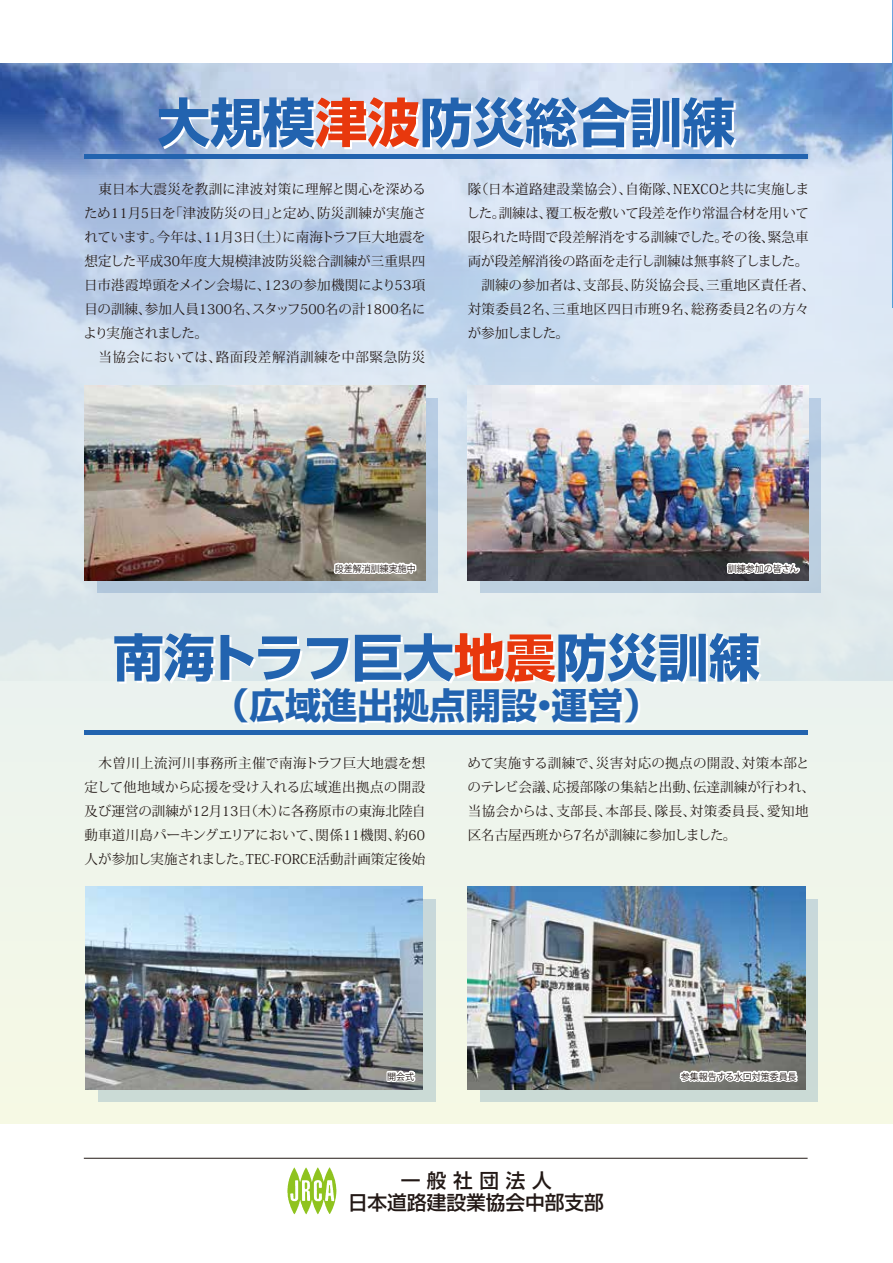
<style>
.page{position:relative;width:893px;height:1263px;background:#fff}
.page>*{position:absolute;margin:0;border:0;box-sizing:border-box;transform-origin:0 0}
.t1{font:700 52.5px "Shin Go Pr 6 N";color:#2263af}
.t2{font:700 51px "Shin Go Pr 6 N";color:#2263af}
.t3{font:700 36px "Shin Go Pr 6 N";color:#2263af}
.t4{font:500 19.65px/21.6px "Shin Go Pro";color:#221815;text-align:center}
.t5{font:13.5px/24px "Koz Min Pr 6 N";letter-spacing:.005em;color:#221815}
.t6{font:9px "Koz Go Pro";color:#221815}
.s1{color:#e8380d}
</style>
<div class="page">
<div style="left:0;top:64px;width:893px;height:1059px;background:#eef5ec"></div>
<img style="left:0;top:64px;width:893px;height:616px">
<div style="left:480px;top:900px;width:338px;height:202px;background:#cbdbd6"></div>
<div style="left:98px;top:900px;width:338px;height:202px;background:#cbdbd6"></div>
<svg style="left:97px;top:398px;width:341px;height:195px;background:#b0c3d5"></svg>
<svg style="left:480px;top:398px;width:341px;height:195px;background:#b5c6d7"></svg>
<img style="left:892px;top:0;width:1px;height:308px">
<img style="left:85px;top:385px;width:340px;height:195px">
<img style="left:468px;top:887px;width:338px;height:202px">
<img style="left:85px;top:887px;width:338px;height:202px">
<img style="left:468px;top:385px;width:340px;height:195px">
<hr style="left:84px;top:1158px;width:724px;height:1px;background:#221815">
<div style="left:84px;top:730px;width:724px;height:5px;background:#2263af"></div>
<svg style="left:382px;top:1067px;width:36px;height:23px"></svg>
<svg style="left:675px;top:1040px;width:127px;height:50px;background:#8c8d88"></svg>
<hr style="left:84px;top:155px;width:724px;height:4px;background:#2263af">
<img style="left:331px;top:451px;width:87px;height:143px">
<svg style="left:725px;top:559px;width:77px;height:35px;background:#a0a6ae"></svg>
<svg style="left:287px;top:1167px;width:49px;height:47px"></svg>
<h1 class="t1" style="left:157px;top:81px;width:579px">大規模<span class="s1">津波</span>防災総合訓練</h1>
<p class="t5" style="left:84px;top:177px;width:344px">　東日本大震災を教訓に津波対策に理解と関心を深めるため11月5日を「津波防災の日」と定め、防災訓練が実施されています。今年は、11月3日（土）に南海トラフ巨大地震を想定した平成30年度大規模津波防災総合訓練が三重県四日市港霞埠頭をメイン会場に、123の参加機関により53項目の訓練、参加人員1300名、スタッフ500名の計1800名により実施されました。<br>　当協会においては、路面段差解消訓練を中部緊急防災</p>
<p class="t5" style="left:467px;top:177px;width:350px">隊（日本道路建設業協会）、自衛隊、NEXCOと共に実施しました。訓練は、覆工板を敷いて段差を作り常温合材を用いて限られた時間で段差解消をする訓練でした。その後、緊急車両が段差解消後の路面を走行し訓練は無事終了しました。　訓練の参加者は、支部長、防災協会長、三重地区責任者、対策委員2名、三重地区四日市班9名、総務委員2名の方々が参加しました。</p>
<p class="t6" style="left:335px;top:563px;width:82px">段差解消訓練実施中</p>
<p class="t6" style="left:728px;top:563px;width:73px">訓練参加の皆さん</p>
<h2 class="t2" style="left:113px;top:617px;width:648px">南海トラフ巨大<span class="s1">地震</span>防災訓練</h2>
<h3 class="t3" style="left:213px;top:677px;width:448px">（広域進出拠点開設・運営）</h3>
<p class="t5" style="left:84px;top:751px;width:343px;text-align:justify">　木曽川上流河川事務所主催で南海トラフ巨大地震を想定して他地域から応援を受け入れる広域進出拠点の開設及び運営の訓練が12月13日（木）に各務原市の東海北陸自動車道川島パーキングエリアにおいて、関係11機関、約60人が参加し実施されました。TEC-FORCE活動計画策定後始</p>
<p class="t5" style="left:467px;top:751px;width:349px">めて実施する訓練で、災害対応の拠点の開設、対策本部とのテレビ会議、応援部隊の集結と出動、伝達訓練が行われ、当協会からは、支部長、本部長、隊長、対策委員長、愛知地区名古屋西班から7名が訓練に参加しました。</p>
<p class="t6" style="left:387px;top:1070px;width:28px">開会式</p>
<p class="t6" style="left:681px;top:1070px;width:117px">参集報告する水口対策委員長</p>
<h3 class="t4" style="left:348px;top:1167px;width:257px">一 般 社 団 法 人<br>日本道路建設業協会中部支部</h3>
</div>
